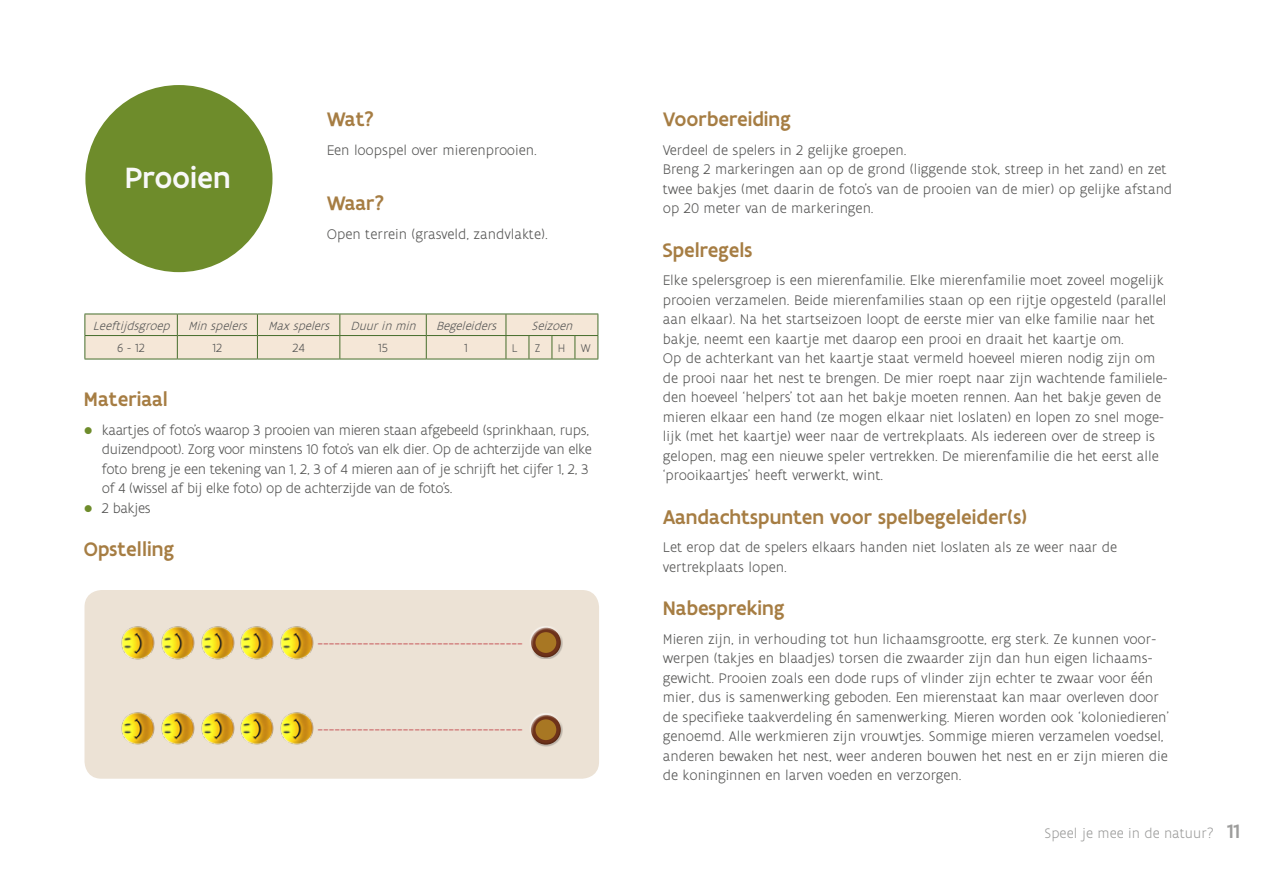
<style>
.page{position:relative;width:1263px;height:893px;background:#fff}
.page>*{position:absolute;margin:0;border:0;box-sizing:border-box;transform-origin:0 0}
.t1{font:500 31.5px "Flanders Art Sans";color:#f8f8f8}
.t2{font:500 21px "Flanders Art Sans";color:#a67d43}
.t3{font:300 18px "Flanders Art Sans";color:#c95e60}
.t4{font:300 15px/19.5px "Flanders Art Sans";color:#575756}
.t5{font:300 15px/19.5px "Flanders Art Sans";letter-spacing:-.025em;color:#575756}
.t6{font:300 14.85px "Flanders Art Sans";color:#9d9d9c}
.t7{font:italic 300 12.75px "Flanders Art Sans";color:#575756}
.t8{font:300 12.75px "Flanders Art Sans";color:#575756}
.t9{font:300 12px "Flanders Art Sans";color:#575756}
.s1{color:#6e8c2b}
.s2{font-weight:500;font-size:20.85px}
</style>
<div class="page">
<div style="left:85px;top:85px;width:187px;height:187px;background:#6e8c2b;border-radius:50%"></div>
<svg style="left:85px;top:314px;width:513px;height:46px;background:#e9decb"></svg>
<div style="left:85px;top:590px;width:514px;height:189px;background:#ece2d5;border-radius:17px"></div>
<img style="left:121px;top:626px;width:193px;height:34px">
<img style="left:121px;top:712px;width:193px;height:33px">
<div style="left:529px;top:713px;width:32px;height:24px;background:#fff;opacity:.75"></div>
<div style="left:530px;top:720px;width:33px;height:26px;background:#000;opacity:.2"></div>
<div style="left:529px;top:626px;width:32px;height:23px;background:#fff;opacity:.75"></div>
<div style="left:530px;top:633px;width:33px;height:26px;background:#000;opacity:.2"></div>
<h1 class="t1" style="left:125px;top:158px;width:108px">Prooien</h1>
<h2 class="t2" style="left:327px;top:106px;width:48px">Wat?</h2>
<p class="t4" style="left:327px;top:141px;width:211px">Een loopspel over mierenprooien.</p>
<h2 class="t2" style="left:327px;top:190px;width:59px">Waar?</h2>
<p class="t4" style="left:327px;top:225px;width:222px">Open terrein (grasveld, zandvlakte).</p>
<p class="t7" style="left:93px;top:318px;width:160px">Leeftijdsgroep Minspelers</p>
<p class="t7" style="left:268px;top:318px;width:67px">Maxspelers</p>
<p class="t7" style="left:350px;top:318px;width:71px">Duurinmin</p>
<p class="t7" style="left:436px;top:318px;width:66px">Begeleiders</p>
<p class="t7" style="left:532px;top:318px;width:46px">Seizoen</p>
<p class="t8" style="left:117px;top:340px;width:29px">6 - 12</p>
<p class="t8" style="left:212px;top:340px;width:11px">12</p>
<p class="t8" style="left:293px;top:340px;width:14px">24</p>
<p class="t8" style="left:378px;top:340px;width:11px">15</p>
<p class="t8" style="left:464px;top:340px;width:5px">1</p>
<p class="t9" style="left:512px;top:341px;width:7px">L</p>
<p class="t9" style="left:535px;top:341px;width:7px">Z</p>
<p class="t9" style="left:558px;top:341px;width:9px">H</p>
<p class="t9" style="left:581px;top:341px;width:11px">W</p>
<h2 class="t2" style="left:84px;top:386px;width:86px">Materiaal</h2>
<p class="t5" style="left:102px;top:420px;width:491px;text-indent:-18px"><span class="s1">●</span> kaartjes of foto’s waarop 3 prooien van mieren staan afgebeeld (sprinkhaan, rups, duizendpoot). Zorg voor minstens 10 foto’s van elk dier. Op de achterzijde van elke foto breng je een tekening van 1, 2, 3 of 4 mieren aan of je schrijft het cijfer 1, 2, 3 of 4 (wissel af bij elke foto) op de achterzijde van de foto’s.</p>
<p class="t4" style="left:84px;top:498px;width:68px"><span class="s1">●</span> 2 bakjes</p>
<h2 class="t2" style="left:84px;top:536px;width:92px">Opstelling</h2>
<p class="t3" style="left:317px;top:632px;width:207px">------------------------------------</p>
<p class="t3" style="left:317px;top:718px;width:207px">------------------------------------</p>
<h2 class="t2" style="left:663px;top:106px;width:130px">Voorbereiding</h2>
<p class="t4" style="left:663px;top:141px;width:511px">Verdeel de spelers in 2 gelijke groepen.<br>Breng 2 markeringen aan op de grond (liggende stok, streep in het zand) en zet twee bakjes (met daarin de foto’s van de prooien van de mier) op gelijke afstand op 20 meter van de markeringen.</p>
<h2 class="t2" style="left:663px;top:237px;width:91px">Spelregels</h2>
<p class="t4" style="left:663px;top:271px;width:506px">Elke spelersgroep is een mierenfamilie. Elke mierenfamilie moet zoveel mogelijk prooien verzamelen. Beide mierenfamilies staan op een rijtje opgesteld (parallel aan elkaar). Na het startseizoen loopt de eerste mier van elke familie naar het bakje, neemt een kaartje met daarop een prooi en draait het kaartje om.<br>Op de achterkant van het kaartje staat vermeld hoeveel mieren nodig zijn om de prooi naar het nest te brengen. De mier roept naar zijn wachtende familiele&shy;den hoeveel ‘helpers’ tot aan het bakje moeten rennen. Aan het bakje geven de mieren elkaar een hand (ze mogen elkaar niet loslaten) en lopen zo snel moge&shy;lijk (met het kaartje) weer naar de vertrekplaats. Als iedereen over de streep is gelopen, mag een nieuwe speler vertrekken. De mierenfamilie die het eerst alle ‘prooikaartjes’ heeft verwerkt, wint.</p>
<h2 class="t2" style="left:663px;top:504px;width:366px">Aandachtspunten voor spelbegeleider(s)</h2>
<p class="t4" style="left:663px;top:538px;width:456px">Let erop dat de spelers elkaars handen niet loslaten als ze weer naar de vertrekplaats lopen.</p>
<h2 class="t2" style="left:663px;top:595px;width:123px">Nabespreking</h2>
<p class="t4" style="left:663px;top:630px;width:508px">Mieren zijn, in verhouding tot hun lichaamsgrootte, erg sterk. Ze kunnen voor&shy;werpen (takjes en blaadjes) torsen die zwaarder zijn dan hun eigen lichaams&shy;gewicht. Prooien zoals een dode rups of vlinder zijn echter te zwaar voor één mier, dus is samenwerking geboden. Een mierenstaat kan maar overleven door de specifieke taakverdeling én samenwerking. Mieren worden ook ‘koloniedieren’ genoemd. Alle werkmieren zijn vrouwtjes. Sommige mieren verzamelen voedsel, anderen bewaken het nest, weer anderen bouwen het nest en er zijn mieren die de koninginnen en larven voeden en verzorgen.</p>
<p class="t6" style="left:1044px;top:825px;width:197px">Speel je mee in de natuur? <span class="s2">11</span></p>
</div>
